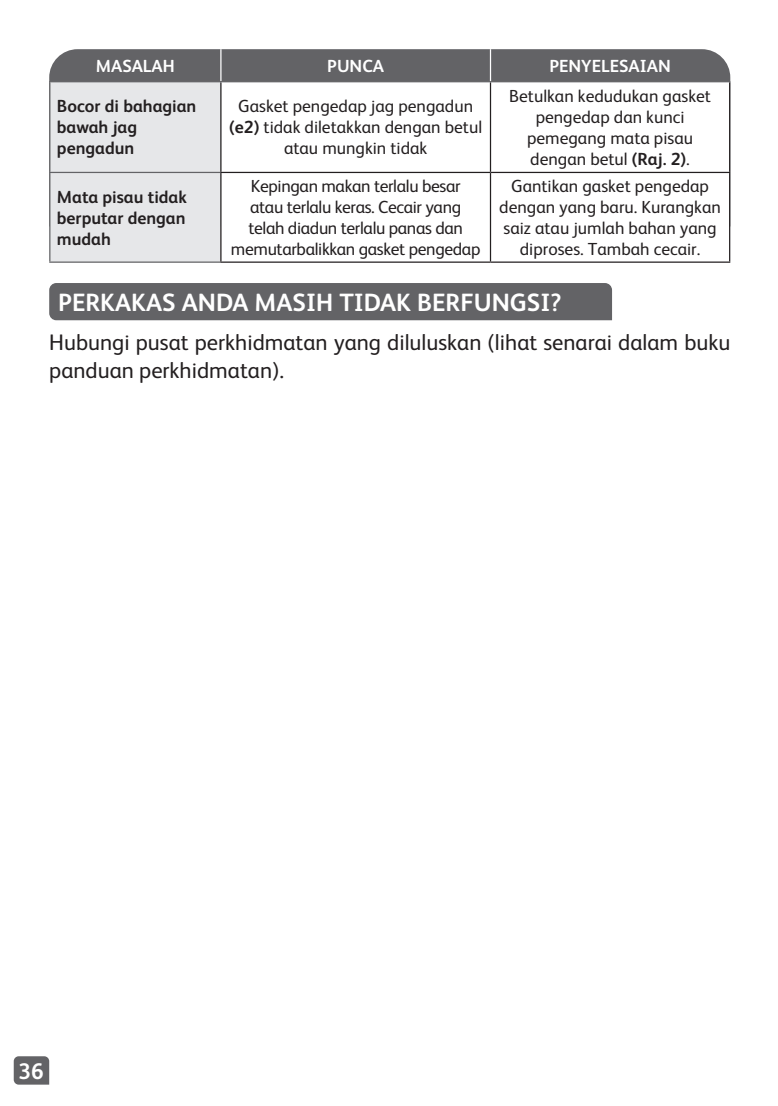
<style>
.page{position:relative;width:778px;height:1106px;background:#fff}
.page>*{position:absolute;margin:0;border:0;box-sizing:border-box;transform-origin:0 0}
.t1{font:700 25px "FS Albert";color:#fff}
.t2{font:22.5px/27px "FS Albert";color:#231f20}
.t3{font:700 22.5px "FS Albert";color:#fff}
.t4{font:17.5px/21px "FS Albert";color:#231f20;text-align:center}
.t5{font:17.5px/21px "FS Albert";letter-spacing:-.02em;color:#231f20;text-align:center}
.t6{font:700 17.5px/21px "FS Albert";color:#231f20}
.t7{font:700 17.5px "FS Albert";color:#fff}
.s1{font-weight:700}
</style>
<div class="page">
<svg style="left:14px;top:1056px;width:35px;height:28px"></svg>
<div style="left:49px;top:283px;width:562px;height:37px;background:#636366"></div>
<div style="left:49px;top:49px;width:680px;height:32px;background:#636366"></div>
<div style="left:50px;top:82px;width:170px;height:179px;background:#e6e7e9"></div>
<svg style="left:221px;top:82px;width:507px;height:179px"></svg>
<hr style="left:220px;top:49px;width:1px;height:32px;background:#fff">
<hr style="left:489px;top:49px;width:2px;height:32px;background:#fff">
<hr style="left:49px;top:82px;width:1px;height:90px;background:#636366">
<hr style="left:49px;top:172px;width:171px;height:1px;background:#636366">
<hr style="left:49px;top:173px;width:1px;height:88px;background:#636366">
<hr style="left:49px;top:261px;width:171px;height:2px;background:#636366">
<hr style="left:220px;top:82px;width:1px;height:90px;background:#231f20">
<hr style="left:489px;top:82px;width:2px;height:90px;background:#231f20">
<hr style="left:728px;top:82px;width:1px;height:90px;background:#231f20">
<hr style="left:220px;top:172px;width:270px;height:1px;background:#231f20">
<hr style="left:220px;top:173px;width:1px;height:88px;background:#231f20">
<hr style="left:490px;top:172px;width:239px;height:1px;background:#231f20">
<hr style="left:489px;top:173px;width:2px;height:88px;background:#231f20">
<hr style="left:728px;top:173px;width:1px;height:88px;background:#231f20">
<hr style="left:220px;top:261px;width:270px;height:2px;background:#231f20">
<hr style="left:490px;top:261px;width:239px;height:2px;background:#231f20">
<hr style="left:49px;top:81px;width:172px;height:1px;background:#636366">
<hr style="left:221px;top:81px;width:269px;height:1px;background:#636366">
<hr style="left:490px;top:81px;width:239px;height:1px;background:#636366">
<p class="t7" style="left:96px;top:54px;width:81px">MASALAH</p>
<p class="t7" style="left:327px;top:54px;width:58px">PUNCA</p>
<p class="t7" style="left:549px;top:54px;width:123px">PENYELESAIAN</p>
<p class="t6" style="left:57px;top:95px;width:141px">Bocor di bahagian bawah jag pengadun</p>
<p class="t4" style="left:229px;top:96px;width:254px">Gasket pengedap jag pengadun <span class="s1">(e2)</span> tidak diletakkan dengan betul atau mungkin tidak</p>
<p class="t4" style="left:509px;top:86px;width:203px">Betulkan kedudukan gasket pengedap dan kunci pemegang mata pisau dengan betul <span class="s1">(Raj. 2)</span>.</p>
<p class="t6" style="left:57px;top:185px;width:131px;text-align:justify">Mata pisau tidak berputar dengan mudah</p>
<p class="t5" style="left:231px;top:175px;width:251px">Kepingan makan terlalu besar<br>atau terlalu keras. Cecair yang telah diadun terlalu panas dan memutarbalikkan gasket pengedap</p>
<p class="t4" style="left:499px;top:175px;width:223px">Gantikan gasket pengedap dengan yang baru. Kurangkan saiz atau jumlah bahan yang diproses. Tambah cecair.</p>
<h1 class="t1" style="left:58px;top:285px;width:504px">PERKAKAS ANDA MASIH TIDAK BERFUNGSI?</h1>
<p class="t2" style="left:49px;top:329px;width:682px">Hubungi pusat perkhidmatan yang diluluskan (lihat senarai dalam buku panduan perkhidmatan).</p>
<p class="t3" style="left:19px;top:1055px;width:27px">36</p>
</div>
